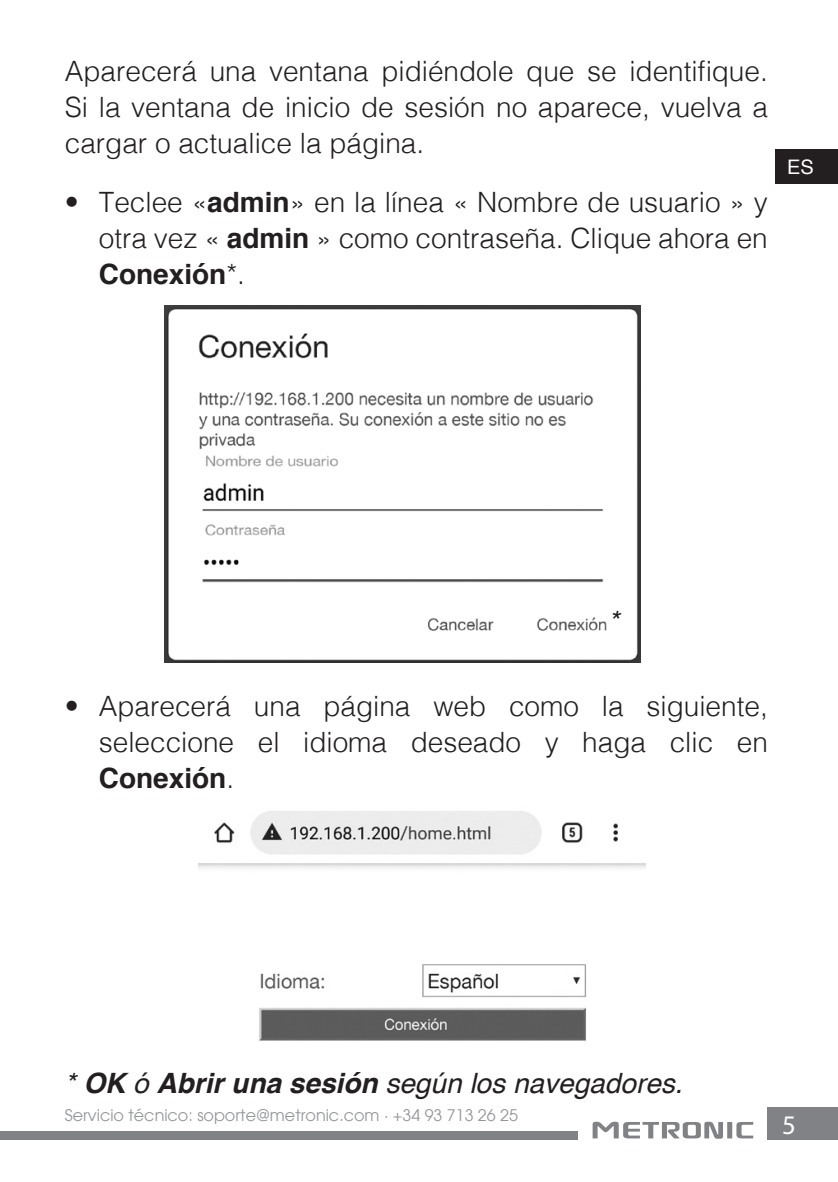
<style>
.page{position:relative;width:838px;height:1182px;background:#fff}
.page>*{position:absolute;margin:0;border:0;box-sizing:border-box;transform-origin:0 0}
.t1{font:300 28px/36px "Helvetica";color:#231f20;text-align:justify}
.t2{font:italic 28px "Helvetica";color:#231f20}
.t3{font:26.8px "Myriad Pro";color:#fff}
.t4{font:20px "Helvetica";color:#fff}
.t5{font:16px "Avant Garde LT";color:#939598}
.s1{font-weight:700}
</style>
<div class="page">
<div style="left:0;top:1131px;width:578px;height:8px;background:#808285"></div>
<svg style="left:592px;top:1121px;width:161px;height:17px"></svg>
<div style="left:776px;top:149px;width:62px;height:34px;background:#231f20"></div>
<div style="left:768px;top:1107px;width:70px;height:33px;background:#808285"></div>
<img style="left:164px;top:306px;width:477px;height:357px">
<img style="left:199px;top:811px;width:447px;height:230px">
<p class="t1" style="left:65px;top:51px;width:704px">Aparecerá una ventana pidiéndole que se identifique.<br>Si la ventana de inicio de sesión no aparece, vuelva a cargar o actualice la página.</p>
<p class="t1" style="left:99px;top:182px;width:670px;text-indent:-34px">• Teclee «<span class="s1">admin</span>» en la línea « Nombre de usuario » y otra vez « <span class="s1">admin</span> » como contraseña. Clique ahora en <span class="s1">Conexión</span>*.</p>
<p class="t4" style="left:787px;top:151px;width:28px">ES</p>
<p class="t2" style="left:608px;top:599px;width:12px">*</p>
<p class="t1" style="left:99px;top:686px;width:671px;text-indent:-34px">• Aparecerá una página web como la siguiente, seleccione el idioma deseado y haga clic en <span class="s1">Conexión</span>.</p>
<p class="t2" style="left:65px;top:1060px;width:619px">* <span class="s1">OK</span> ó <span class="s1">Abrir una sesión</span> según los navegadores.</p>
<p class="t5" style="left:65px;top:1105px;width:455px">Servicio técnico: soporte@metronic.com · +34 93 713 26 25</p>
<p class="t3" style="left:782px;top:1108px;width:15px">5</p>
</div>
